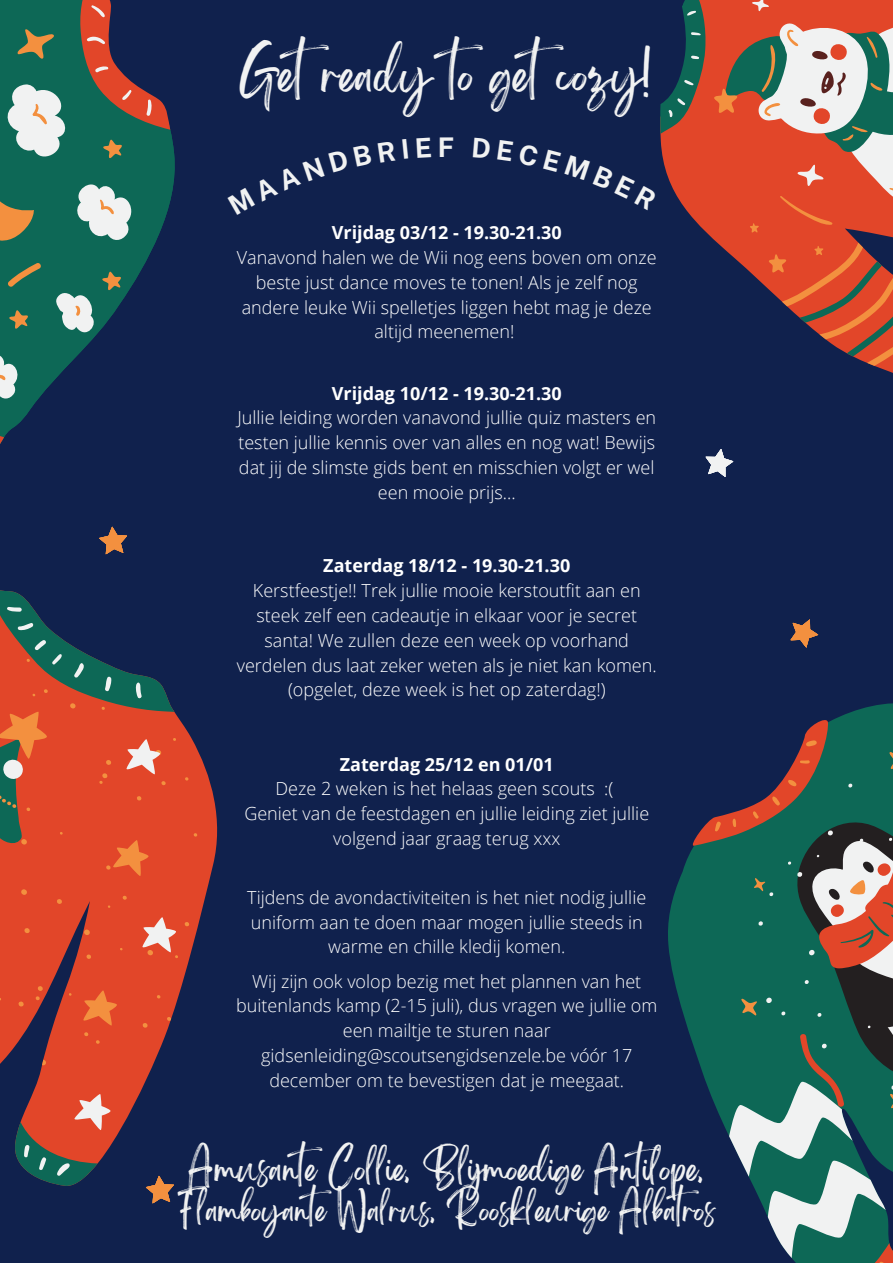
<style>
.page{position:relative;width:893px;height:1263px;background:#10214d}
.page>*{position:absolute;margin:0;border:0;box-sizing:border-box;transform-origin:0 0}
.t1{font:42px "Brightwall";color:#f1f2f2}
.t2{font:30px "Brightwall";color:#f1f2f2}
.t3{font:27.75px "Brightwall";color:#f1f2f2}
.t4{font:700 27px "Public Sans";color:#f1f2f2}
.t5{font:300 18px/24.8px "Open Sans";color:#fff;text-align:center}
.t6{font:700 18px "Open Sans";color:#fff}
</style>
<div class="page">
<svg style="left:0;top:751px;width:218px;height:384px"></svg>
<svg style="left:41px;top:1059px;width:6px;height:7px"></svg>
<svg style="left:0;top:1086px;width:117px;height:100px"></svg>
<svg style="left:0;top:590px;width:198px;height:454px"></svg>
<svg style="left:675px;top:712px;width:218px;height:551px"></svg>
<svg style="left:0;top:256px;width:149px;height:40px;fill:#0d6856"></svg>
<svg style="left:0;top:0;width:175px;height:256px;background:#426b61"></svg>
<svg style="left:0;top:262px;width:125px;height:182px"></svg>
<svg style="left:790px;top:619px;width:29px;height:29px"></svg>
<svg style="left:99px;top:526px;width:28px;height:29px"></svg>
<svg style="left:145px;top:1175px;width:29px;height:29px"></svg>
<svg style="left:705px;top:449px;width:29px;height:28px"></svg>
<svg style="left:660px;top:0;width:233px;height:373px"></svg>
<p class="t1" style="left:241px;top:60px;width:413px">Getready to getcozy!</p>
<p class="t4" style="left:438px;top:131px;width:18px">F</p>
<p class="t6" style="left:332px;top:220px;width:231px">Vrijdag 03/12 - 19.30-21.30</p>
<p class="t5" style="left:237px;top:245px;width:421px">Vanavond halen we de Wii nog eens boven om onze beste just dance moves te tonen! Als je zelf nog andere leuke Wii spelletjes liggen hebt mag je deze altijd meenemen!</p>
<p class="t6" style="left:332px;top:380px;width:231px">Vrijdag 10/12 - 19.30-21.30</p>
<p class="t5" style="left:237px;top:405px;width:420px">Jullie leiding worden vanavond jullie quiz masters en testen jullie kennis over van alles en nog wat! Bewijs dat jij de slimste gids bent en misschien volgt er wel een mooie prijs...</p>
<p class="t6" style="left:323px;top:553px;width:248px">Zaterdag 18/12 - 19.30-21.30</p>
<p class="t5" style="left:237px;top:578px;width:421px">Kerstfeestje!! Trek jullie mooie kerstoutfit aan en steek zelf een cadeautje in elkaar voor je secret santa! We zullen deze een week op voorhand verdelen dus laat zeker weten als je niet kan komen.</p>
<p class="t5" style="left:288px;top:677px;width:319px">(opgelet, deze week is het op zaterdag!)</p>
<p class="t6" style="left:340px;top:751px;width:215px">Zaterdag 25/12 en 01/01</p>
<p class="t5" style="left:275px;top:776px;width:339px">Deze 2 weken is het helaas geen scouts :(</p>
<p class="t5" style="left:244px;top:801px;width:406px">Geniet van de feestdagen en jullie leiding ziet jullie volgend jaar graag terug xxx</p>
<p class="t5" style="left:247px;top:884px;width:400px">Tijdens de avondactiviteiten is het niet nodig jullie uniform aan te doen maar mogen jullie steeds in warme en chille kledij komen.</p>
<p class="t5" style="left:236px;top:968px;width:423px">Wij zijn ook volop bezig met het plannen van het buitenlands kamp (2-15 juli), dus vragen we jullie om een mailtje te sturen naar gidsenleiding@scoutsengidsenzele.be vóór 17 december om te bevestigen dat je meegaat.</p>
<p class="t2" style="left:189px;top:1158px;width:516px">Amusante Collie, Blijmoedige Antilope,</p>
<p class="t3" style="left:178px;top:1200px;width:539px">Flamboyante Walrus, Rooskleurige Albatros</p>
</div>
